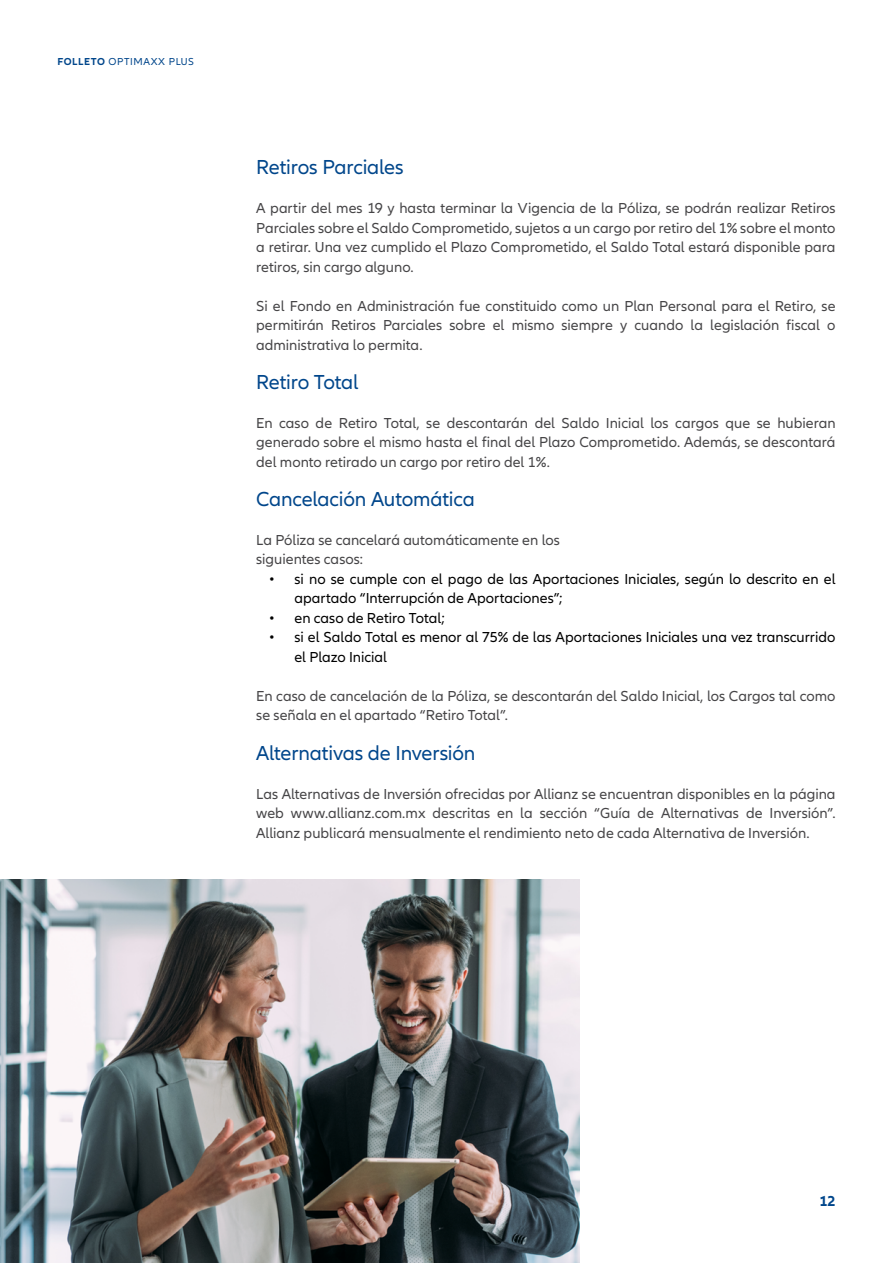
<style>
.page{position:relative;width:893px;height:1263px;background:#fff}
.page>*{position:absolute;margin:0;border:0;box-sizing:border-box;transform-origin:0 0}
.t1{font:21px "Allianz Neo";letter-spacing:-.01em;color:#00468b}
.t2{font:15px/19.5px "Allianz Neo";color:#464547;text-align:justify}
.t3{font:15px/19.5px "Allianz Neo";color:#000}
.t4{font:700 15px "Allianz Neo";color:#00468b}
.t5{font:10.5px "Allianz Neo";letter-spacing:.06em;color:#00468b}
.s1{font-weight:700}
</style>
<div class="page">
<img style="left:0;top:879px;width:579px;height:384px">
<p class="t5" style="left:57px;top:56px;width:138px"><span class="s1">FOLLETO</span> OPTIMAXX PLUS</p>
<h1 class="t1" style="left:256px;top:155px;width:149px">Retiros Parciales</h1>
<p class="t2" style="left:256px;top:199px;width:581px">A partir del mes 19 y hasta terminar la Vigencia de la Póliza, se podrán realizar Retiros Parciales sobre el Saldo Comprometido, sujetos a un cargo por retiro del 1% sobre el monto a retirar. Una vez cumplido el Plazo Comprometido, el Saldo Total estará disponible para retiros, sin cargo alguno.</p>
<p class="t2" style="left:256px;top:297px;width:581px">Si el Fondo en Administración fue constituido como un Plan Personal para el Retiro, se permitirán Retiros Parciales sobre el mismo siempre y cuando la legislación fiscal o administrativa lo permita.</p>
<h1 class="t1" style="left:256px;top:370px;width:104px">Retiro Total</h1>
<p class="t2" style="left:256px;top:414px;width:581px">En caso de Retiro Total, se descontarán del Saldo Inicial los cargos que se hubieran generado sobre el mismo hasta el final del Plazo Comprometido. Además, se descontará del monto retirado un cargo por retiro del 1%.</p>
<h1 class="t1" style="left:256px;top:487px;width:220px">Cancelación Automática</h1>
<p class="t2" style="left:256px;top:531px;width:305px">La Póliza se cancelará automáticamente en los siguientes casos:</p>
<p class="t3" style="left:294px;top:570px;width:543px;text-indent:-26px">• si no se cumple con el pago de las Aportaciones Iniciales, según lo descrito en el apartado “Interrupción de Aportaciones”;</p>
<p class="t3" style="left:269px;top:609px;width:177px">• en caso de Retiro Total;</p>
<p class="t3" style="left:294px;top:628px;width:542px;text-indent:-26px">• si el Saldo Total es menor al 75% de las Aportaciones Iniciales una vez transcurrido el Plazo Inicial</p>
<p class="t2" style="left:256px;top:687px;width:581px">En caso de cancelación de la Póliza, se descontarán del Saldo Inicial, los Cargos tal como se señala en el apartado “Retiro Total”.</p>
<h1 class="t1" style="left:256px;top:740px;width:221px">Alternativas de Inversión</h1>
<p class="t2" style="left:256px;top:784px;width:581px">Las Alternativas de Inversión ofrecidas por Allianz se encuentran disponibles en la página web www.allianz.com.mx descritas en la sección “Guía de Alternativas de Inversión”.<br>Allianz publicará mensualmente el rendimiento neto de cada Alternativa de Inversión.</p>
<p class="t4" style="left:819px;top:1192px;width:18px">12</p>
</div>
